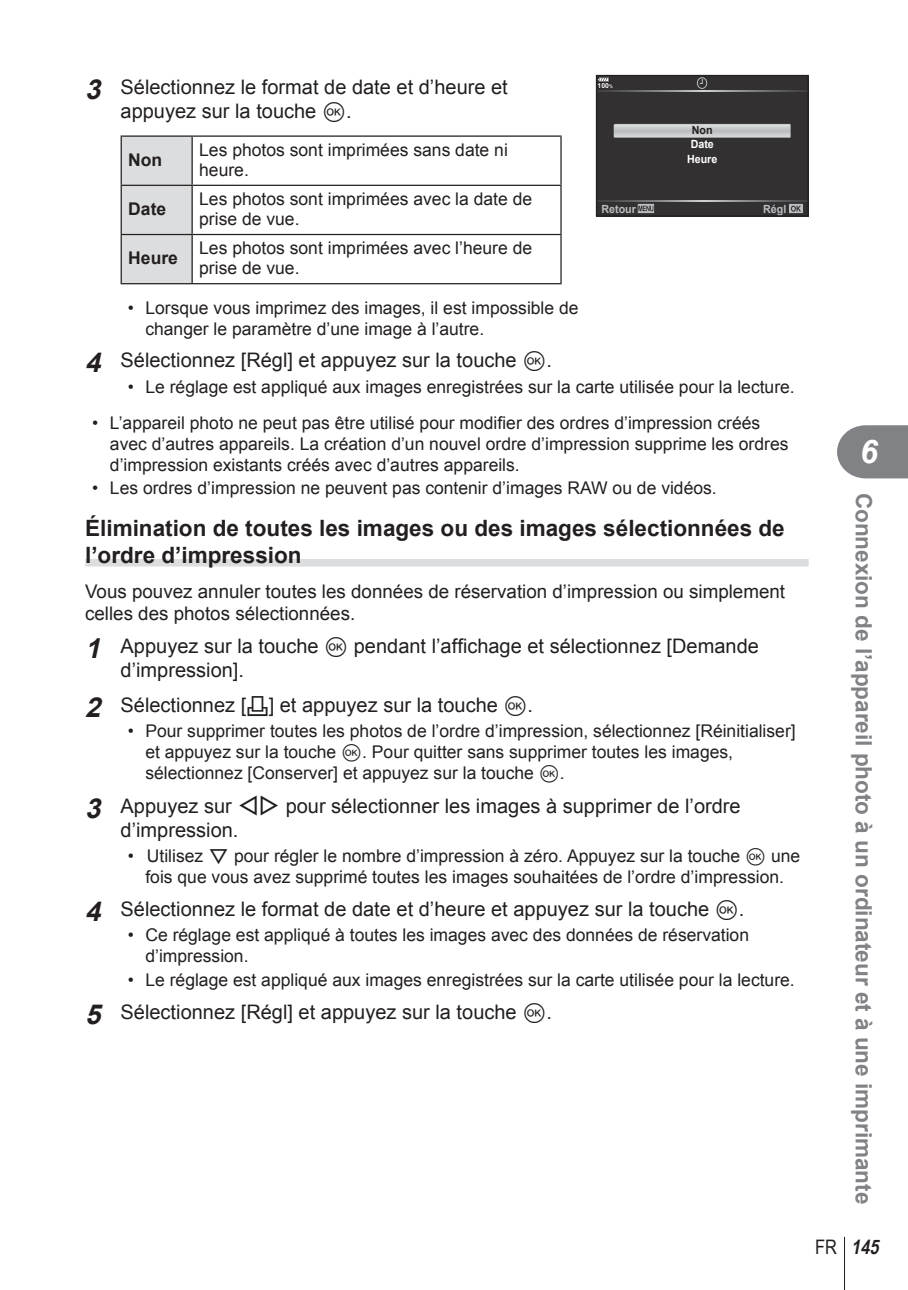
<style>
.page{position:relative;width:908px;height:1290px;background:#fff}
.page>*{position:absolute;margin:0;border:0;box-sizing:border-box;transform-origin:0 0}
.t1{font:italic 700 32.5px "Arial";color:#fff}
.t2{font:700 22.5px/27px "Arial";color:#231f20}
.t3{font:700 22.5px "Arial";color:#808285}
.t4{font:20px/24px "Arial";color:#231f20}
.t5{font:italic 700 20px "Arial Narrow";color:#231f20}
.t6{font:18.75px/22.5px "Arial";color:#231f20}
.t7{font:17.5px/21px "Arial";color:#231f20}
.t8{font:700 17.5px "Arial";color:#231f20}
.t9{font:700 11.25px "Arial";color:#bbbdc0;scale:.95 1}
.t10{font:700 11.25px/14.2px "Arial";color:#fff;text-align:center;scale:.95 1}
.t11{font:700 11.25px "Arial";color:#231f20;scale:.95 1}
.t12{font:700 7px "Arial";color:#fff}
.s1{font-weight:700;font-style:italic;font-size:27.5px}
.s2{font-family:"Olympus 7"}
.s3{font-size:5.25px}
.s4{font-family:"Olympus 1"}
.s5{font-family:"olympus 15"}
.s6{font-weight:400;font-style:normal}
</style>
<div class="page">
<hr style="left:843px;top:1237px;width:1px;height:53px;background:#231f20">
<svg style="left:837px;top:425px;width:70px;height:53px;background:#8b8d90"></svg>
<div style="left:85px;top:559px;width:723px;height:7px;background:#dcddde"></div>
<div style="left:122px;top:137px;width:69px;height:146px;background:#dcddde"></div>
<hr style="left:120px;top:135px;width:72px;height:2px;background:#231f20">
<hr style="left:120px;top:137px;width:2px;height:48px;background:#231f20">
<hr style="left:192px;top:135px;width:369px;height:2px;background:#231f20">
<hr style="left:191px;top:137px;width:2px;height:48px;background:#231f20">
<hr style="left:560px;top:137px;width:1px;height:48px;background:#231f20">
<hr style="left:120px;top:185px;width:72px;height:1px;background:#231f20">
<hr style="left:120px;top:186px;width:2px;height:48px;background:#231f20">
<hr style="left:192px;top:185px;width:369px;height:1px;background:#231f20">
<hr style="left:191px;top:186px;width:2px;height:48px;background:#231f20">
<hr style="left:560px;top:186px;width:1px;height:48px;background:#231f20">
<hr style="left:120px;top:234px;width:72px;height:1px;background:#231f20">
<hr style="left:120px;top:235px;width:2px;height:48px;background:#231f20">
<hr style="left:192px;top:234px;width:369px;height:1px;background:#231f20">
<hr style="left:191px;top:235px;width:2px;height:48px;background:#231f20">
<hr style="left:560px;top:235px;width:1px;height:48px;background:#231f20">
<hr style="left:120px;top:283px;width:441px;height:1px;background:#231f20">
<svg style="left:595px;top:75px;width:213px;height:142px;background:#424041"></svg>
<p class="t4" style="left:120px;top:76px;width:388px;text-indent:-35px"><span class="s1">3</span> Sélectionnez le format de date et d’heure et appuyez sur la touche <span class="s2">Q</span>.</p>
<p class="t8" style="left:128px;top:150px;width:36px">Non</p>
<p class="t7" style="left:199px;top:140px;width:310px;line-height:20px">Les photos sont imprimées sans date ni heure.</p>
<p class="t8" style="left:128px;top:199px;width:39px">Date</p>
<p class="t7" style="left:199px;top:189px;width:334px;line-height:20px">Les photos sont imprimées avec la date de prise de vue.</p>
<p class="t8" style="left:128px;top:248px;width:51px">Heure</p>
<p class="t7" style="left:199px;top:238px;width:334px;line-height:20px">Les photos sont imprimées avec l’heure de prise de vue.</p>
<p class="t7" style="left:145px;top:297px;width:434px;text-indent:-18px">• Lorsque vous imprimez des images, il est impossible de changer le paramètre d’une image à l’autre.</p>
<p class="t12" style="left:597px;top:81px;width:17px">100<span class="s3">%</span></p>
<p class="t11" style="left:691px;top:124px;width:23px">Non</p>
<p class="t10" style="left:686px;top:137px;width:33px">Date<br>Heure</p>
<p class="t9" style="left:601px;top:202px;width:38px">Retour</p>
<p class="t9" style="left:762px;top:202px;width:26px">Régl</p>
<p class="t4" style="left:85px;top:348px;width:468px"><span class="s1">4</span> Sélectionnez [Régl] et appuyez sur la touche <span class="s2">Q</span>.</p>
<p class="t7" style="left:128px;top:376px;width:668px">• Le réglage est appliqué aux images enregistrées sur la carte utilisée pour la lecture.</p>
<p class="t7" style="left:110px;top:412px;width:679px;text-indent:-18px">• L’appareil photo ne peut pas être utilisé pour modifier des ordres d’impression créés avec d’autres appareils. La création d’un nouvel ordre d’impression supprime les ordres d’impression existants créés avec d’autres appareils.</p>
<p class="t7" style="left:92px;top:477px;width:625px">• Les ordres d’impression ne peuvent pas contenir d’images RAW ou de vidéos.</p>
<p class="t2" style="left:85px;top:514px;width:701px">Élimination de toutes les images ou des images sélectionnées de l’ordre d’impression</p>
<p class="t6" style="left:85px;top:580px;width:701px">Vous pouvez annuler toutes les données de réservation d’impression ou simplement celles des photos sélectionnées.</p>
<p class="t4" style="left:120px;top:634px;width:639px;text-indent:-35px"><span class="s1">1</span> Appuyez sur la touche <span class="s2">Q</span> pendant l’affichage et sélectionnez [Demande d’impression].</p>
<p class="t4" style="left:85px;top:693px;width:449px"><span class="s1">2</span> Sélectionnez [<span class="s4">&lt;</span>] et appuyez sur la touche <span class="s2">Q</span>.</p>
<p class="t7" style="left:145px;top:721px;width:651px;text-indent:-18px">• Pour supprimer toutes les photos de l’ordre d’impression, sélectionnez [Réinitialiser] et appuyez sur la touche <span class="s2">Q</span>. Pour quitter sans supprimer toutes les images, sélectionnez [Conserver] et appuyez sur la touche <span class="s2">Q</span>.</p>
<p class="t4" style="left:120px;top:794px;width:621px;text-indent:-35px"><span class="s1">3</span> Appuyez sur <span class="s5">HI</span> pour sélectionner les images à supprimer de l’ordre d’impression.</p>
<p class="t7" style="left:128px;top:845px;width:674px;text-align:center">• Utilisez <span class="s5">G</span> pour régler le nombre d’impression à zéro. Appuyez sur la touche <span class="s2">Q</span> une fois que vous avez supprimé toutes les images souhaitées de l’ordre d’impression.</p>
<p class="t4" style="left:85px;top:897px;width:660px"><span class="s1">4</span> Sélectionnez le format de date et d’heure et appuyez sur la touche <span class="s2">Q</span>.</p>
<p class="t7" style="left:145px;top:925px;width:605px;text-indent:-18px">• Ce réglage est appliqué à toutes les images avec des données de réservation d’impression.</p>
<p class="t7" style="left:128px;top:969px;width:668px">• Le réglage est appliqué aux images enregistrées sur la carte utilisée pour la lecture.</p>
<p class="t4" style="left:85px;top:1000px;width:468px"><span class="s1">5</span> Sélectionnez [Régl] et appuyez sur la touche <span class="s2">Q</span>.</p>
<h1 class="t1" style="left:859px;top:434px;width:20px">6</h1>
<p class="t3" style="left:875px;top:493px;width:713px;rotate:90deg">Connexion de l’appareil photo à un ordinateur et à une imprimante</p>
<p class="t5" style="left:814px;top:1235px;width:69px"><span class="s6">FR</span> 145</p>
</div>
